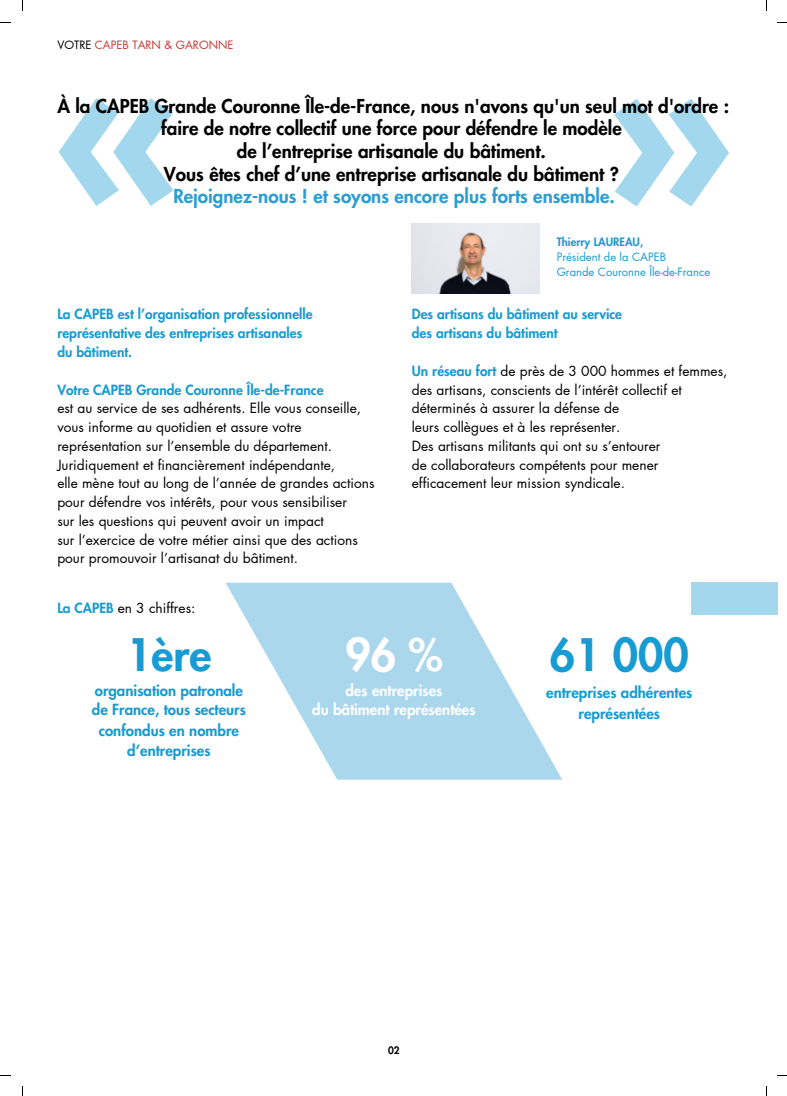
<style>
.page{position:relative;width:787px;height:1096px;background:#fff}
.page>*{position:absolute;margin:0;border:0;box-sizing:border-box;transform-origin:0 0}
.t1{font:800 43.75px "Futura LT Pro";color:#189bd2}
.t2{font:800 43.75px "Futura LT Pro";color:#fff}
.t3{font:800 18.75px "Futura LT Pro";color:#000}
.t4{font:800 18.75px "Futura LT Pro";color:#2d9dd3}
.t5{font:800 15px/20.6px "Futura LT Pro";color:#189bd2;text-align:center}
.t6{font:800 15px "Futura LT Pro";color:#fff}
.t7{font:13.75px/18.8px "Futura LT Pro";color:#000}
.t8{font:800 13.75px/18.8px "Futura LT Pro";color:#189bd2}
.t9{font:11.25px "Futura LT Pro";color:#189bd2}
.t10{font:11.25px "Futura LT Pro";color:#c23731}
.t11{font:800 11.25px "Futura LT Pro";color:#189bd2}
.t12{font:800 10px "Futura LT Pro";color:#000}
.s1{color:#000}
.s2{font-weight:800;color:#189bd2}
</style>
<div class="page">
<svg style="left:59px;top:98px;width:114px;height:108px"></svg>
<svg style="left:614px;top:99px;width:115px;height:107px"></svg>
<svg style="left:226px;top:582px;width:336px;height:197px;fill:#abd7ed"></svg>
<div style="left:692px;top:582px;width:85px;height:32px;background:#a2d7ed"></div>
<img style="left:411px;top:223px;width:128px;height:70px">
<p class="t10" style="left:57px;top:39px;width:178px"><span class="s1">VOTRE</span> CAPEB TARN &amp; GARONNE</p>
<p class="t3" style="left:57px;top:97px;width:673px">À la CAPEB Grande Couronne Île-de-France, nous n'avons qu'un seul mot d'ordre :</p>
<p class="t3" style="left:161px;top:120px;width:462px">faire de notre collectif une force pour défendre le modèle</p>
<p class="t3" style="left:237px;top:142px;width:311px">de l’entreprise artisanale du bâtiment.</p>
<p class="t3" style="left:164px;top:165px;width:456px">Vous êtes chef d’une entreprise artisanale du bâtiment ?</p>
<p class="t4" style="left:173px;top:187px;width:443px">Rejoignez-nous ! et soyons encore plus forts ensemble.</p>
<p class="t11" style="left:557px;top:237px;width:88px">Thierry LAUREAU,</p>
<p class="t9" style="left:557px;top:252px;width:111px">Président de la CAPEB</p>
<p class="t9" style="left:557px;top:267px;width:155px">Grande Couronne Île-de-France</p>
<p class="t8" style="left:57px;top:305px;width:257px">La CAPEB est l’organisation professionnelle représentative des entreprises artisanales</p>
<p class="t8" style="left:57px;top:343px;width:76px">du bâtiment.</p>
<p class="t8" style="left:57px;top:380px;width:268px">Votre CAPEB Grande Couronne Île-de-France</p>
<p class="t7" style="left:57px;top:399px;width:305px">est au service de ses adhérents. Elle vous conseille, vous informe au quotidien et assure votre représentation sur l’ensemble du département.<br>Juridiquement et financièrement indépendante,</p>
<p class="t7" style="left:57px;top:474px;width:319px">elle mène tout au long de l’année de grandes actions pour défendre vos intérêts, pour vous sensibiliser</p>
<p class="t7" style="left:57px;top:512px;width:268px">sur les questions qui peuvent avoir un impact</p>
<p class="t7" style="left:57px;top:530px;width:302px">sur l’exercice de votre métier ainsi que des actions pour promouvoir l’artisanat du bâtiment.</p>
<p class="t8" style="left:412px;top:305px;width:212px">Des artisans du bâtiment au service</p>
<p class="t8" style="left:412px;top:324px;width:147px">des artisans du bâtiment</p>
<p class="t7" style="left:412px;top:362px;width:317px"><span class="s2">Un réseau fort</span> de près de 3 000 hommes et femmes, des artisans, conscients de l’intérêt collectif et déterminés à assurer la défense de</p>
<p class="t7" style="left:412px;top:418px;width:210px">leurs collègues et à les représenter.</p>
<p class="t7" style="left:412px;top:437px;width:250px">Des artisans militants qui ont su s’entourer</p>
<p class="t7" style="left:412px;top:455px;width:248px">de collaborateurs compétents pour mener efficacement leur mission syndicale.</p>
<p class="t7" style="left:57px;top:599px;width:140px"><span class="s2">La CAPEB</span> en 3 chiffres:</p>
<p class="t1" style="left:126px;top:634px;width:87px">1ère</p>
<p class="t5" style="left:95px;top:680px;width:150px">organisation patronale</p>
<p class="t5" style="left:92px;top:699px;width:156px">de France, tous secteurs confondus en nombre d’entreprises</p>
<p class="t2" style="left:345px;top:634px;width:99px">96 %</p>
<p class="t6" style="left:345px;top:683px;width:98px">des entreprises</p>
<p class="t6" style="left:312px;top:702px;width:165px">du bâtiment représentées</p>
<p class="t1" style="left:550px;top:634px;width:141px">61 000</p>
<p class="t5" style="left:546px;top:682px;width:148px">entreprises adhérentes représentées</p>
<p class="t12" style="left:388px;top:1045px;width:13px">02</p>
</div>
